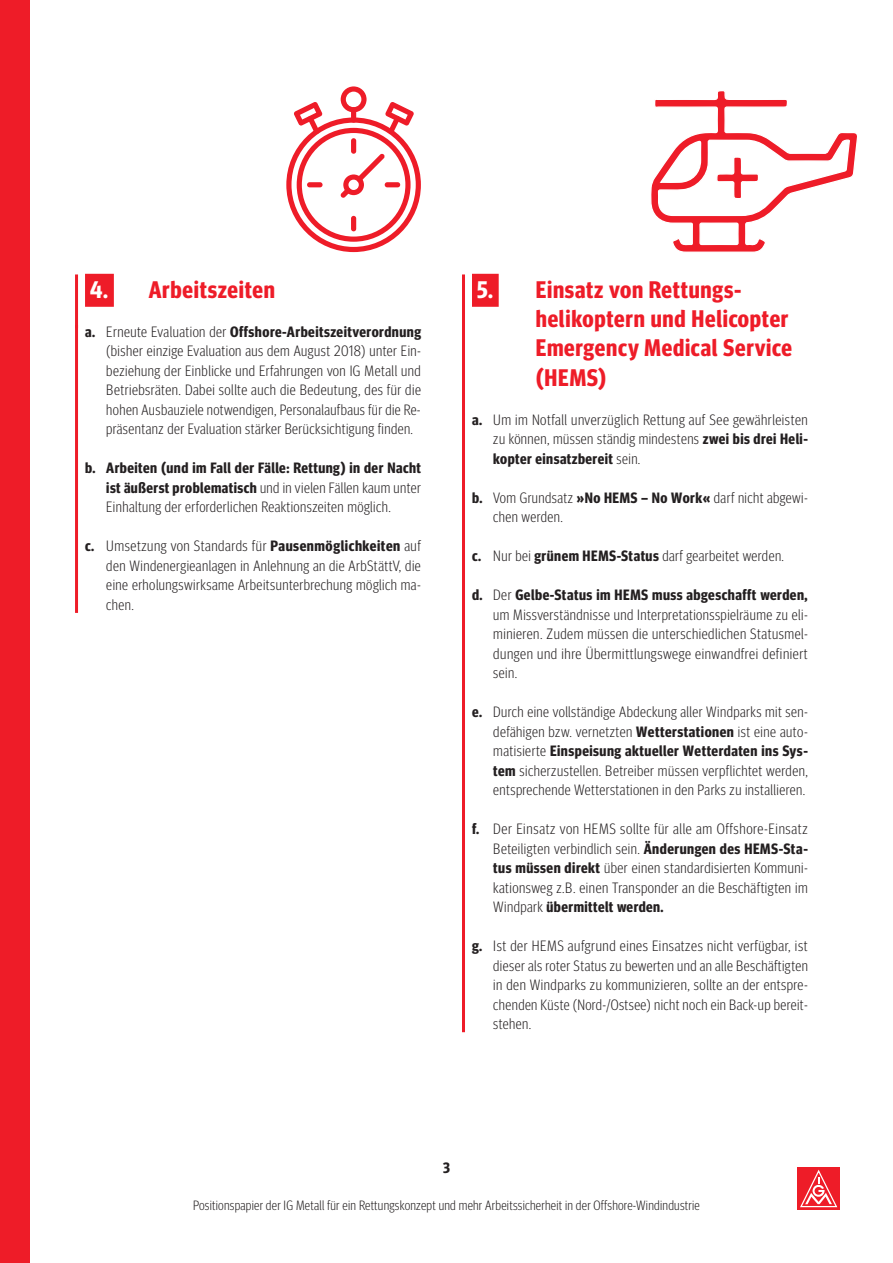
<style>
.page{position:relative;width:893px;height:1263px;background:#fff}
.page>*{position:absolute;margin:0;border:0;box-sizing:border-box;transform-origin:0 0}
.t1{font:700 condensed 24px/29.2px "Meta Headline Pro";letter-spacing:.03em;color:#ee1c28}
.t2{font:300 condensed 15px/19.5px "Meta Headline Pro";letter-spacing:.03em;color:#231f20;text-align:justify}
.t3{font:700 condensed 15px "Meta Headline Pro";color:#231f20}
.t4{font:300 condensed 13.5px "Meta Headline Pro";letter-spacing:.02em;color:#231f20}
.s1{color:#fff}
.s2{font-weight:700}
</style>
<div class="page">
<div style="left:797px;top:1167px;width:43px;height:43px;background:#ee1c28"></div>
<svg style="left:800px;top:1169px;width:38px;height:39px"></svg>
<div style="left:0;top:0;width:30px;height:1263px;background:#ee1c28"></div>
<hr style="left:75px;top:274px;width:3px;height:54px;background:#ee1c28">
<div style="left:85px;top:274px;width:29px;height:33px;background:#ee1c28"></div>
<hr style="left:75px;top:325px;width:3px;height:288px;background:#ee1c28">
<hr style="left:462px;top:274px;width:3px;height:142px;background:#ee1c28">
<div style="left:472px;top:274px;width:27px;height:33px;background:#ee1c28"></div>
<hr style="left:462px;top:413px;width:3px;height:619px;background:#ee1c28">
<svg style="left:286px;top:86px;width:135px;height:166px"></svg>
<svg style="left:651px;top:91px;width:206px;height:161px"></svg>
<h1 class="t1" style="left:90px;top:273px;width:186px"><span class="s1">4.</span> Arbeitszeiten</h1>
<p class="t2" style="left:106px;top:321px;width:316px;text-indent:-21px"><span class="s2">a.</span> Erneute Evaluation der <span class="s2">Offshore-Arbeitszeitverordnung </span>(bisher einzige Evaluation aus dem August 2018) unter Ein&shy;beziehung der Einblicke und Erfahrungen von IG Metall und Betriebsräten. Dabei sollte auch die Bedeutung, des für die hohen Ausbauziele notwendigen, Personalaufbaus für die Re&shy;präsentanz der Evaluation stärker Berücksichtigung finden.</p>
<p class="t2" style="left:106px;top:457px;width:316px;text-indent:-21px"><span class="s2">b. Arbeiten (und im Fall der Fälle: Rettung) in der Nacht ist äußerst problematisch</span> und in vielen Fällen kaum unter Einhaltung der erforderlichen Reaktionszeiten möglich.</p>
<p class="t2" style="left:106px;top:535px;width:316px;text-indent:-21px"><span class="s2">c.</span> Umsetzung von Standards für <span class="s2">Pausenmöglichkeiten</span> auf den Windenergieanlagen in Anlehnung an die ArbStättV, die eine erholungswirksame Arbeitsunterbrechung möglich ma&shy;chen.</p>
<h1 class="t1" style="left:536px;top:273px;width:258px;text-indent:-59px"><span class="s1">5.</span> Einsatz von Rettungs&shy;helikoptern und Helicopter<br>Emergency Medical Service (HEMS)</h1>
<p class="t2" style="left:493px;top:408px;width:316px;text-indent:-21px"><span class="s2">a.</span> Um im Notfall unverzüglich Rettung auf See gewährleisten zu können, müssen ständig mindestens <span class="s2">zwei bis drei Heli&shy;kopter einsatzbereit</span> sein.</p>
<p class="t2" style="left:493px;top:486px;width:316px;text-indent:-21px"><span class="s2">b.</span> Vom Grundsatz <span class="s2">»No HEMS – No Work«</span> darf nicht abgewi&shy;chen werden.</p>
<p class="t2" style="left:472px;top:545px;width:314px"><span class="s2">c.</span> Nur bei <span class="s2">grünem HEMS-Status</span> darf gearbeitet werden.</p>
<p class="t2" style="left:493px;top:584px;width:316px;text-indent:-21px"><span class="s2">d.</span> Der <span class="s2">Gelbe-Status im HEMS muss abgeschafft werden, </span>um Missverständnisse und Interpretationsspielräume zu eli&shy;minieren. Zudem müssen die unterschiedlichen Statusmel&shy;dungen und ihre Übermittlungswege einwandfrei definiert sein.</p>
<p class="t2" style="left:493px;top:701px;width:316px;text-indent:-21px"><span class="s2">e.</span> Durch eine vollständige Abdeckung aller Windparks mit sen&shy;defähigen bzw. vernetzten <span class="s2">Wetterstationen</span> ist eine auto&shy;matisierte <span class="s2">Einspeisung aktueller Wetterdaten ins Sys&shy;tem</span> sicherzustellen. Betreiber müssen verpflichtet werden, entsprechende Wetterstationen in den Parks zu installieren.</p>
<p class="t2" style="left:493px;top:818px;width:316px;text-indent:-21px"><span class="s2">f.</span> Der Einsatz von HEMS sollte für alle am Offshore-Einsatz Beteiligten verbindlich sein. <span class="s2">Änderungen des HEMS-Sta&shy;tus müssen direkt</span> über einen standardisierten Kommuni&shy;kationsweg z.B. einen Transponder an die Beschäftigten im Windpark <span class="s2">übermittelt werden.</span></p>
<p class="t2" style="left:493px;top:935px;width:316px;text-indent:-21px"><span class="s2">g.</span> Ist der HEMS aufgrund eines Einsatzes nicht verfügbar, ist dieser als roter Status zu bewerten und an alle Beschäftigten in den Windparks zu kommunizieren, sollte an der entspre&shy;chenden Küste (Nord-/Ostsee) nicht noch ein Back-up bereit&shy;stehen.</p>
<p class="t3" style="left:443px;top:1156px;width:8px">3</p>
<p class="t4" style="left:193px;top:1195px;width:508px">Positionspapier der IG Metall für ein Rettungskonzept und mehr Arbeitssicherheit in der Offshore-Windindustrie</p>
</div>
